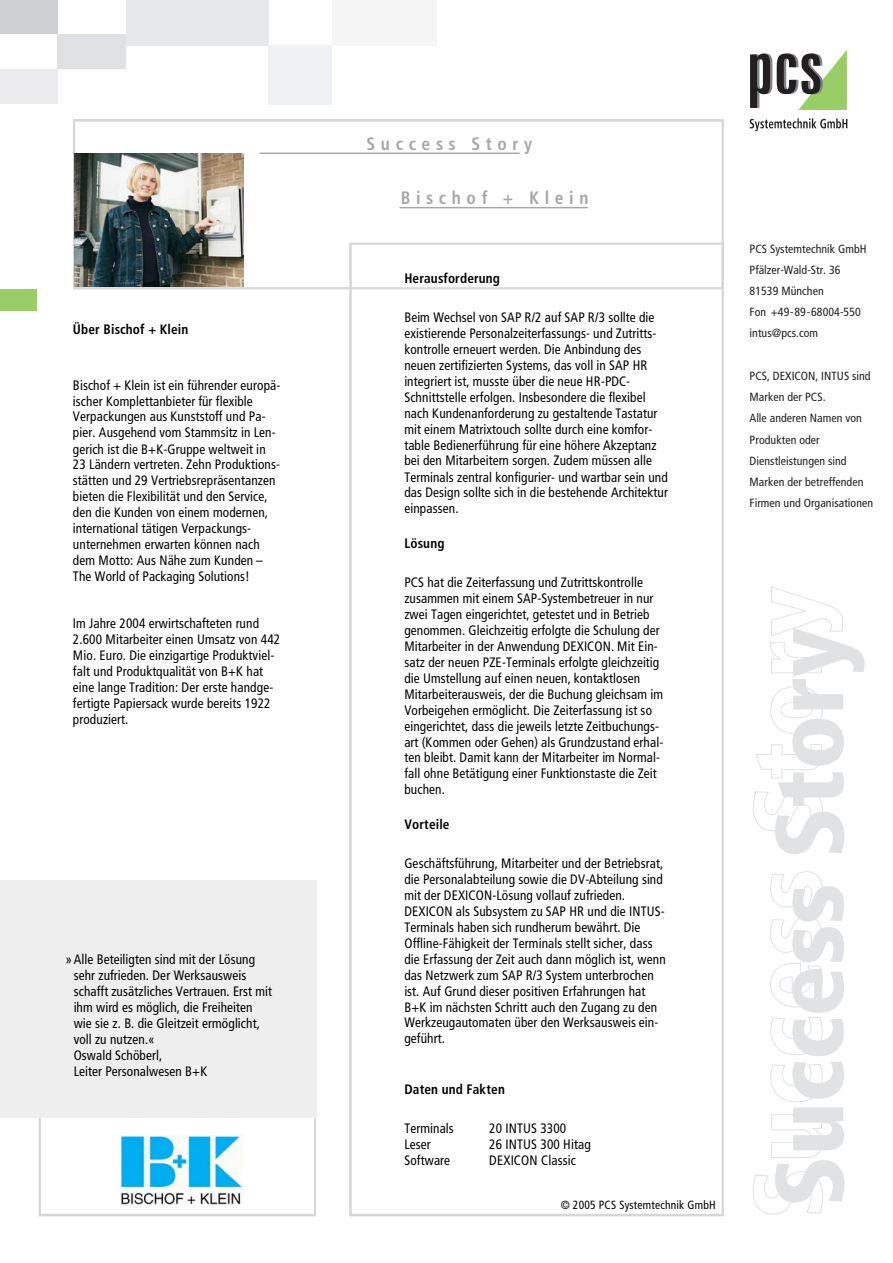
<style>
.page{position:relative;width:893px;height:1263px;background:#fff}
.page>*{position:absolute;margin:0;border:0;box-sizing:border-box;transform-origin:0 0}
.t1{font:900 condensed 96.15px "Frutiger";color:#e1e2e4}
.t2{font:700 18px "Frutiger 67 Bold Cn";letter-spacing:.3em;color:#a7a7a7}
.t3{font:13.65px/15.9px "Frutiger 57 Cn";letter-spacing:-.005em;color:#000}
.t4{font:700 13.65px "Frutiger 67 Bold Cn";letter-spacing:-.005em;color:#000}
.t5{font:condensed 11.85px/21.3px "Frutiger";letter-spacing:.005em;color:#231f20}
.t6{font:11.85px "Frutiger 57 Cn";letter-spacing:.005em;color:#000}
</style>
<div class="page">
<hr style="left:892px;top:0;width:1px;height:1263px;background:#231f20">
<svg style="left:73px;top:119px;width:650px;height:170px"></svg>
<svg style="left:349px;top:243px;width:374px;height:973px"></svg>
<svg style="left:39px;top:1118px;width:277px;height:98px"></svg>
<hr style="left:260px;top:153px;width:259px;height:1px;background:#a7a7a7">
<div style="left:0;top:880px;width:316px;height:238px;background:#eee"></div>
<hr style="left:400px;top:207px;width:187px;height:1px;background:#a7a7a7">
<img style="left:75px;top:153px;width:168px;height:134px">
<img style="left:121px;top:1135px;width:121px;height:70px">
<div style="left:0;top:289px;width:36px;height:21px;background:#99cd65"></div>
<div style="left:0;top:0;width:58px;height:34px;background:#cfd0d2"></div>
<div style="left:0;top:69px;width:58px;height:35px;background:#ececee"></div>
<div style="left:126px;top:0;width:142px;height:45px;background:#e6e7e9"></div>
<div style="left:58px;top:34px;width:68px;height:35px;background:#e0e1e3"></div>
<div style="left:268px;top:45px;width:64px;height:60px;background:#f0f1f2"></div>
<div style="left:332px;top:0;width:104px;height:45px;background:#f5f5f6"></div>
<svg style="left:753px;top:1171px;width:70px;height:44px"></svg>
<svg style="left:771px;top:1114px;width:52px;height:44px"></svg>
<svg style="left:770px;top:1064px;width:53px;height:38px"></svg>
<svg style="left:770px;top:1017px;width:53px;height:38px"></svg>
<svg style="left:770px;top:962px;width:53px;height:46px"></svg>
<svg style="left:770px;top:916px;width:53px;height:37px"></svg>
<svg style="left:770px;top:871px;width:53px;height:37px"></svg>
<svg style="left:753px;top:788px;width:70px;height:43px"></svg>
<svg style="left:756px;top:744px;width:67px;height:35px"></svg>
<svg style="left:770px;top:686px;width:53px;height:48px"></svg>
<svg style="left:770px;top:586px;width:73px;height:88px"></svg>
<svg style="left:749px;top:118px;width:98px;height:13px"></svg>
<svg style="left:750px;top:51px;width:96px;height:59px"></svg>
<p class="t4" style="left:73px;top:324px;width:117px">Über Bischof + Klein</p>
<p class="t3" style="left:73px;top:378px;width:209px">Bischof + Klein ist ein führender europä&shy;ischer Komplettanbieter für flexible Verpackungen aus Kunststoff und Pa&shy;pier. Ausgehend vom Stammsitz in Len&shy;gerich ist die B+K-Gruppe weltweit in 23 Ländern vertreten. Zehn Produktions&shy;stätten und 29 Vertriebsrepräsentanzen bieten die Flexibilität und den Service, den die Kunden von einem modernen, international tätigen Verpackungs&shy;unternehmen erwarten können nach dem Motto: Aus Nähe zum Kunden ÿ The World of Packaging Solutions!</p>
<p class="t3" style="left:73px;top:617px;width:209px">Im Jahre 2004 erwirtschafteten rund 2.600 Mitarbeiter einen Umsatz von 442<br>Mio. Euro. Die einzigartige Produktviel&shy;falt und Produktqualität von B+K hat eine lange Tradition: Der erste handge&shy;fertigte Papiersack wurde bereits 1922 produziert.</p>
<p class="t3" style="left:74px;top:952px;width:200px;text-indent:-8px">»Alle Beteiligten sind mit der Lösung sehr zufrieden. Der Werksausweis schafft zusätzliches Vertrauen. Erst mit ihm wird es möglich, die Freiheiten wie sie z. B. die Gleitzeit ermöglicht, voll zu nutzen.«<br>Oswald Schöberl,<br>Leiter Personalwesen B+K</p>
<h2 class="t2" style="left:366px;top:137px;width:168px">Success Story</h2>
<h2 class="t2" style="left:401px;top:191px;width:189px">Bischof + Klein</h2>
<p class="t4" style="left:404px;top:273px;width:97px">Herausforderung</p>
<p class="t3" style="left:404px;top:311px;width:265px">Beim Wechsel von SAP R/2 auf SAP R/3 sollte die existierende Personalzeiterfassungs- und Zutritts&shy;kontrolle erneuert werden. Die Anbindung des neuen zertifizierten Systems, das voll in SAP HR integriert ist, musste über die neue HR-PDC-Schnittstelle erfolgen. Insbesondere die flexibel nach Kundenanforderung zu gestaltende Tastatur mit einem Matrixtouch sollte durch eine komfor&shy;table Bedienerführung für eine höhere Akzeptanz bei den Mitarbeitern sorgen. Zudem müssen alle Terminals zentral konfigurier- und wartbar sein und das Design sollte sich in die bestehende Architektur einpassen.</p>
<p class="t4" style="left:404px;top:538px;width:42px">Lösung</p>
<p class="t3" style="left:404px;top:576px;width:261px">PCS hat die Zeiterfassung und Zutrittskontrolle zusammen mit einem SAP-Systembetreuer in nur zwei Tagen eingerichtet, getestet und in Betrieb genommen. Gleichzeitig erfolgte die Schulung der Mitarbeiter in der Anwendung DEXICON. Mit Ein&shy;satz der neuen PZE-Terminals erfolgte gleichzeitig die Umstellung auf einen neuen, kontaktlosen Mitarbeiterausweis, der die Buchung gleichsam im Vorbeigehen ermöglicht. Die Zeiterfassung ist so eingerichtet, dass die jeweils letzte Zeitbuchungs&shy;art (Kommen oder Gehen) als Grundzustand erhal&shy;ten bleibt. Damit kann der Mitarbeiter im Normal&shy;fall ohne Betätigung einer Funktionstaste die Zeit buchen.</p>
<p class="t4" style="left:404px;top:819px;width:47px">Vorteile</p>
<p class="t3" style="left:404px;top:857px;width:263px">Geschäftsführung, Mitarbeiter und der Betriebsrat, die Personalabteilung sowie die DV-Abteilung sind mit der DEXICON-Lösung vollauf zufrieden.<br>DEXICON als Subsystem zu SAP HR und die INTUS-Terminals haben sich rundherum bewährt. Die Offline-Fähigkeit der Terminals stellt sicher, dass die Erfassung der Zeit auch dann möglich ist, wenn das Netzwerk zum SAP R/3 System unterbrochen ist. Auf Grund dieser positiven Erfahrungen hat B+K im nächsten Schritt auch den Zugang zu den Werkzeugautomaten über den Werksausweis ein&shy;geführt.</p>
<p class="t4" style="left:404px;top:1084px;width:102px">Daten und Fakten</p>
<p class="t3" style="left:404px;top:1122px;width:51px">Terminals</p>
<p class="t3" style="left:489px;top:1122px;width:79px">20 INTUS 3300</p>
<p class="t3" style="left:404px;top:1137px;width:28px">Leser</p>
<p class="t3" style="left:489px;top:1137px;width:103px">26 INTUS 300 Hitag</p>
<p class="t3" style="left:404px;top:1154px;width:47px">Software</p>
<p class="t3" style="left:489px;top:1154px;width:88px">DEXICON Classic</p>
<p class="t6" style="left:560px;top:1200px;width:157px">© 2005 PCS Systemtechnik GmbH</p>
<p class="t5" style="left:749px;top:239px;width:118px">PCS Systemtechnik GmbH<br>Pfälzer-Wald-Str. 36<br>81539 München<br>Fon +49-89-68004-550 intus@pcs.com</p>
<p class="t5" style="left:749px;top:366px;width:125px">PCS, DEXICON, INTUS sind<br>Marken der PCS.<br>Alle anderen Namen von<br>Produkten oder<br>Dienstleistungen sind<br>Marken der betreffenden<br>Firmen und Organisationen</p>
<p class="t6" style="left:780px;top:265px;width:57px">wald-Str. 36</p>
<p class="t6" style="left:749px;top:307px;width:96px">Tel: +49-89-680 4-0</p>
<h1 class="t1" style="left:771px;top:1207px;width:581px;rotate:-90deg">Success Story</h1>
</div>
